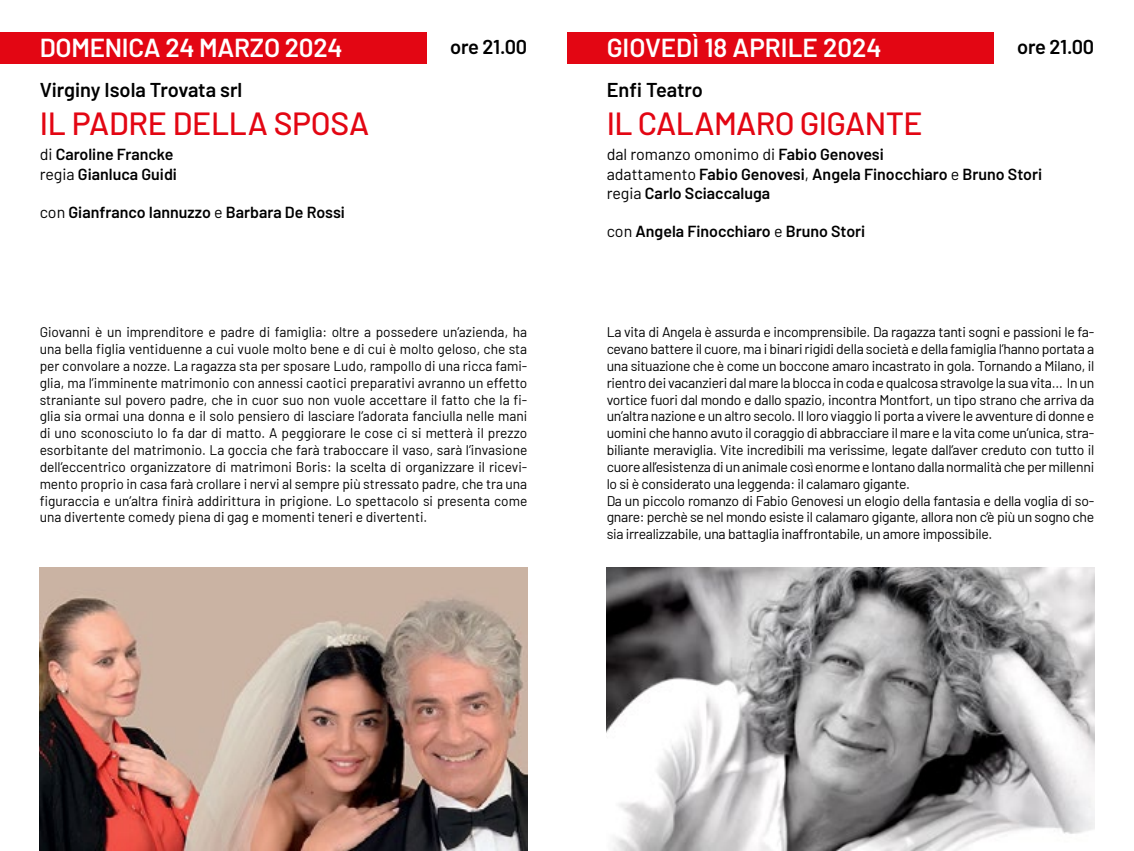
<style>
.page{position:relative;width:1134px;height:851px;background:#fff}
.page>*{position:absolute;margin:0;border:0;box-sizing:border-box;transform-origin:0 0}
.t1{font:500 32px "Barlow";letter-spacing:-.02em;color:#e30613}
.t2{font:600 26px "Barlow";letter-spacing:-.01em;color:#fff}
.t3{font:600 20px "Barlow";letter-spacing:-.01em;color:#000}
.t4{font:600 16px/19.2px "Barlow";color:#000}
.t5{font:14px/16.8px "Barlow";letter-spacing:-.02em;color:#000;text-align:justify}
.s1{font-weight:400}
</style>
<div class="page">
<div style="left:0;top:32px;width:427px;height:31px;background:#e30613"></div>
<img style="left:40px;top:567px;width:487px;height:283px">
<div style="left:567px;top:32px;width:427px;height:31px;background:#e30613"></div>
<img style="left:607px;top:567px;width:487px;height:283px">
<h2 class="t2" style="left:40px;top:28px;width:305px">DOMENICA 24 MARZO 2024</h2>
<h3 class="t3" style="left:450px;top:32px;width:79px">ore 21.00</h3>
<h3 class="t3" style="left:40px;top:75px;width:204px">Virginy Isola Trovata srl</h3>
<h1 class="t1" style="left:40px;top:100px;width:331px">IL PADRE DELLA SPOSA</h1>
<p class="t4" style="left:40px;top:144px;width:139px"><span class="s1">di</span> Caroline Francke <span class="s1">regia</span> Gianluca Guidi</p>
<p class="t4" style="left:40px;top:201px;width:307px"><span class="s1">con</span> Gianfranco Iannuzzo <span class="s1">e</span> Barbara De Rossi</p>
<p class="t5" style="left:40px;top:323px;width:489px">Giovanni è un imprenditore e padre di famiglia: oltre a possedere un’azienda, ha una bella figlia ventiduenne a cui vuole molto bene e di cui è molto geloso, che sta per convolare a nozze. La ragazza sta per sposare Ludo, rampollo di una ricca fami&shy;glia, ma l’imminente matrimonio con annessi caotici preparativi avranno un effetto straniante sul povero padre, che in cuor suo non vuole accettare il fatto che la fi&shy;glia sia ormai una donna e il solo pensiero di lasciare l’adorata fanciulla nelle mani di uno sconosciuto lo fa dar di matto. A peggiorare le cose ci si metterà il prezzo esorbitante del matrimonio. La goccia che farà traboccare il vaso, sarà l’invasione dell’eccentrico organizzatore di matrimoni Boris: la scelta di organizzare il ricevi&shy;mento proprio in casa farà crollare i nervi al sempre più stressato padre, che tra una figuraccia e un’altra finirà addirittura in prigione. Lo spettacolo si presenta come una divertente comedy piena di gag e momenti teneri e divertenti.</p>
<h2 class="t2" style="left:607px;top:28px;width:277px">GIOVEDÌ 18 APRILE 2024</h2>
<h3 class="t3" style="left:1017px;top:32px;width:79px">ore 21.00</h3>
<h3 class="t3" style="left:607px;top:75px;width:98px">Enfi Teatro</h3>
<h1 class="t1" style="left:607px;top:100px;width:317px">IL CALAMARO GIGANTE</h1>
<p class="t4" style="left:607px;top:144px;width:437px"><span class="s1">dal romanzo omonimo di</span> Fabio Genovesi<br><span class="s1">adattamento</span> Fabio Genovesi<span class="s1">,</span> Angela Finocchiaro <span class="s1">e</span> Bruno Stori <span class="s1">regia</span> Carlo Sciaccaluga</p>
<p class="t4" style="left:607px;top:220px;width:260px"><span class="s1">con</span> Angela Finocchiaro <span class="s1">e</span> Bruno Stori</p>
<p class="t5" style="left:607px;top:323px;width:489px;text-align:left">La vita di Angela è assurda e incomprensibile. Da ragazza tanti sogni e passioni le fa&shy;cevano battere il cuore, ma i binari rigidi della società e della famiglia l’hanno portata a una situazione che è come un boccone amaro incastrato in gola. Tornando a Milano, il rientro dei vacanzieri dal mare la blocca in coda e qualcosa stravolge la sua vita… In un vortice fuori dal mondo e dallo spazio, incontra Montfort, un tipo strano che arriva da un’altra nazione e un altro secolo. Il loro viaggio li porta a vivere le avventure di donne e uomini che hanno avuto il coraggio di abbracciare il mare e la vita come un’unica, stra&shy;biliante meraviglia. Vite incredibili ma verissime, legate dall’aver creduto con tutto il cuore all’esistenza di un animale così enorme e lontano dalla normalità che per millenni lo si è considerato una leggenda: il calamaro gigante.<br>Da un piccolo romanzo di Fabio Genovesi un elogio della fantasia e della voglia di so&shy;gnare: perchè se nel mondo esiste il calamaro gigante, allora non c’è più un sogno che sia irrealizzabile, una battaglia inaffrontabile, un amore impossibile.</p>
</div>
